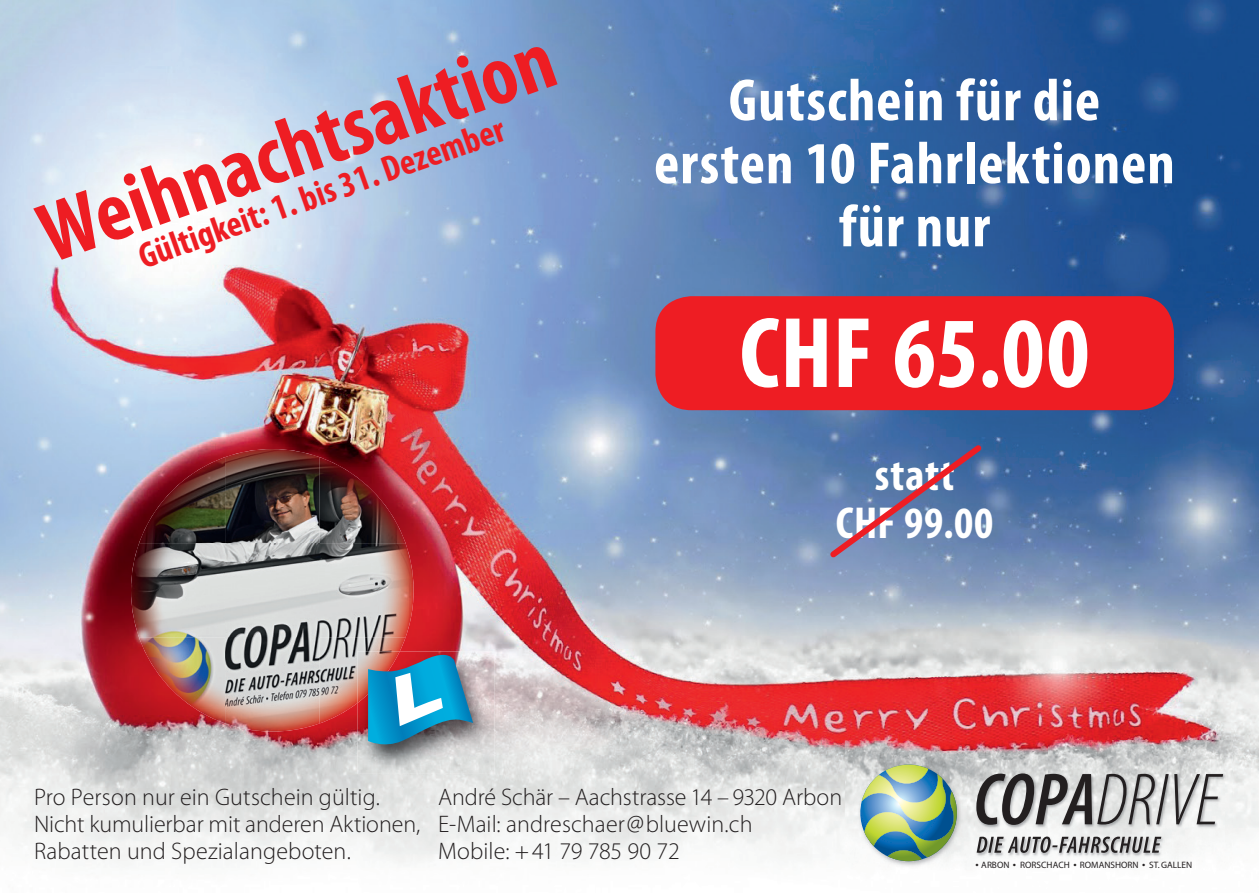
<style>
.page{position:relative;width:1259px;height:893px;background:#fff}
.page>*{position:absolute;margin:0;border:0;box-sizing:border-box;transform-origin:0 0}
.t1{font:700 condensed 101.4px "Myriad Pro";letter-spacing:.005em;color:#fff}
.t2{font:700 condensed 85.5px "Myriad Pro";color:#ee1d23}
.t3{font:700 condensed 60px/63px "Myriad Pro";letter-spacing:.02em;color:#fff;text-align:center}
.t4{font:700 condensed 45px/48px "Myriad Pro";letter-spacing:.02em;color:#fff;text-align:center}
.t5{font:700 condensed 36.3px "Myriad Pro";color:#ee1d23}
.t6{font:300 24px/27px "Myriad Pro";color:#231f20}
.t7{font:9.3px "Myriad Pro";color:#231f20}
.s1{font-size:11.7px}
</style>
<div class="page">
<img style="left:0;top:0;width:1259px;height:863px">
<svg style="left:825px;top:440px;width:161px;height:123px;background:#6578a5"></svg>
<img style="left:845px;top:741px;width:387px;height:126px">
<svg style="left:976px;top:773px;width:192px;height:52px;background:#989898"></svg>
<svg style="left:1174px;top:774px;width:49px;height:50px"></svg>
<svg style="left:976px;top:837px;width:185px;height:16px;background:#949394"></svg>
<svg style="left:860px;top:765px;width:97px;height:96px;background:#90b49d"></svg>
<img style="left:139px;top:457px;width:86px;height:86px">
<img style="left:225px;top:449px;width:94px;height:94px">
<img style="left:319px;top:457px;width:86px;height:86px">
<img style="left:131px;top:543px;width:282px;height:94px">
<img style="left:139px;top:637px;width:86px;height:86px">
<img style="left:225px;top:637px;width:94px;height:95px">
<img style="left:319px;top:637px;width:86px;height:86px">
<img style="left:357px;top:651px;width:137px;height:123px">
<img style="left:357px;top:651px;width:43px;height:52px">
<svg style="left:368px;top:655px;width:105px;height:94px;background:#529bb9"></svg>
<div style="left:655px;top:296px;width:519px;height:114px;background:#ee1d23;border-radius:36px"></div>
<h2 class="t2" style="left:24px;top:184px;width:542px;rotate:-19deg">Weihnachtsaktion</h2>
<h3 class="t5" style="left:132px;top:237px;width:387px;rotate:-20deg">Gültigkeit: 1. bis 31. Dezember</h3>
<h3 class="t3" style="left:654px;top:68px;width:522px">Gutschein für die ersten 10 Fahrlektionen für nur</h3>
<h1 class="t1" style="left:739px;top:290px;width:351px">CHF 65.00</h1>
<h3 class="t4" style="left:835px;top:450px;width:159px">statt<br>CHF 99.00</h3>
<p class="t6" style="left:34px;top:783px;width:388px">Pro Person nur ein Gutschein gültig.<br>Nicht kumulierbar mit anderen Aktionen,<br>Rabatten und Spezialangeboten.</p>
<p class="t6" style="left:438px;top:783px;width:406px">André Schär – Aachstrasse 14 – 9320 Arbon<br>E-Mail: andreschaer@bluewin.ch<br>Mobile: +41 79 785 90 72</p>
<p class="t7" style="left:975px;top:859px;width:218px"><span class="s1">•</span> ARBON <span class="s1">•</span> RORSCHACH <span class="s1">•</span> ROMANSHORN <span class="s1">•</span> ST.GALLEN</p>
</div>
